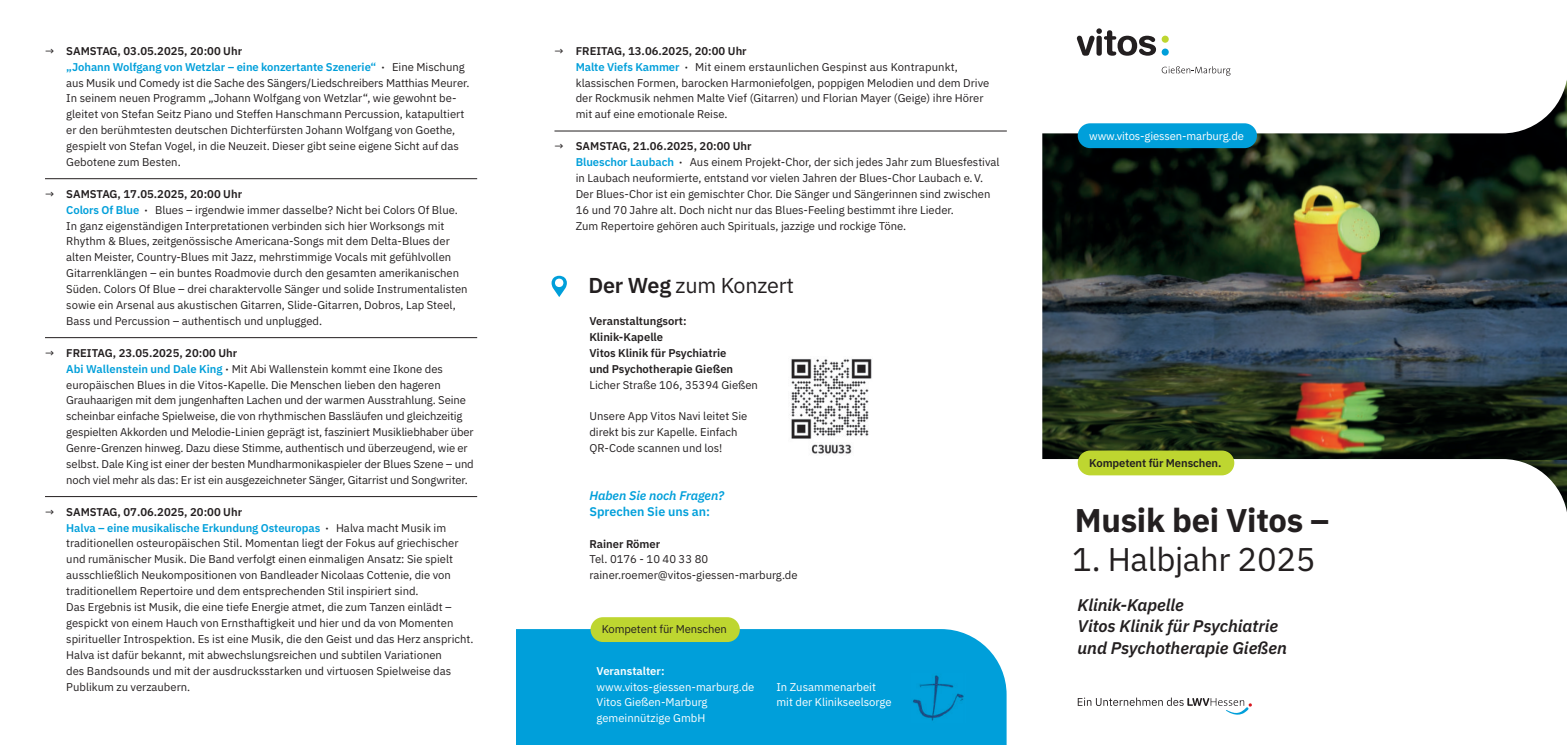
<style>
.page{position:relative;width:1567px;height:745px;background:#fff}
.page>*{position:absolute;margin:0;border:0;box-sizing:border-box;transform-origin:0 0}
.t1{font:700 32.75px "IBM Plex Sans";letter-spacing:-.01em;color:#231f20}
.t2{font:32.75px "IBM Plex Sans";letter-spacing:-.01em;color:#231f20}
.t3{font:21.5px "IBM Plex Sans";letter-spacing:-.01em;color:#231f20}
.t4{font:italic 600 16.88px/21.2px "IBM Plex Sans";color:#231f20}
.t5{font:italic 600 12.5px "IBM Plex Sans";color:#009fda}
.t6{font:600 12.5px "IBM Plex Sans";color:#009fda}
.t7{font:11.25px/15.9px "IBM Plex Sans";color:#231f20}
.t8{font:11.25px/15.9px "IBM Plex Sans";color:#fff}
.t9{font:600 11.25px/15.9px "IBM Plex Sans";color:#231f20}
.t10{font:600 11.25px "IBM Plex Sans";color:#fff}
.s1{font-weight:600}
.s2{font-weight:600;color:#009fda}
.s3{font-family:"The Sans B W3";font-weight:300;font-style:normal;font-size:10.62px;color:#fff}
</style>
<div class="page">
<svg style="left:551px;top:275px;width:16px;height:22px"></svg>
<div style="left:517px;top:628px;width:489px;height:116px;background:#009fda"></div>
<div style="left:590px;top:616px;width:149px;height:25px;background:#bed630;border-radius:12px"></div>
<img style="left:790px;top:358px;width:82px;height:96px">
<img style="left:911px;top:673px;width:53px;height:49px">
<img style="left:1042px;top:133px;width:524px;height:325px">
<hr style="left:45px;top:178px;width:432px;height:1px;background:#231f20">
<hr style="left:45px;top:337px;width:432px;height:1px;background:#231f20">
<hr style="left:45px;top:496px;width:432px;height:1px;background:#231f20">
<hr style="left:554px;top:131px;width:452px;height:1px;background:#231f20">
<svg style="left:1155px;top:35px;width:411px;height:98px"></svg>
<svg style="left:1042px;top:458px;width:524px;height:257px"></svg>
<svg style="left:1077px;top:697px;width:174px;height:17px"></svg>
<div style="left:1077px;top:123px;width:179px;height:25px;background:#009fda;border-radius:12px"></div>
<div style="left:1077px;top:450px;width:157px;height:25px;background:#bed630;border-radius:12px"></div>
<div style="left:1161px;top:36px;width:7px;height:7px;background:#bed630;border-radius:50%"></div>
<svg style="left:1161px;top:48px;width:7px;height:8px"></svg>
<svg style="left:1076px;top:28px;width:79px;height:28px"></svg>
<svg style="left:1161px;top:66px;width:69px;height:10px"></svg>
<svg style="left:1464px;top:35px;width:102px;height:53px"></svg>
<svg style="left:1461px;top:506px;width:105px;height:195px"></svg>
<p class="t7" style="left:66px;top:44px;width:404px;text-indent:-21px">→ <span class="s1">SAMSTAG, 03.05.2025, 20:00 Uhr<br></span><span class="s2">„Johann Wolfgang von Wetzlar – eine konzertante Szenerie“</span> <span class="s1">·</span> Eine Mischung aus Musik und Comedy ist die Sache des Sängers/Liedschreibers Matthias Meurer.<br>In seinem neuen Programm „Johann Wolfgang von Wetzlar“, wie gewohnt be&shy;gleitet von Stefan Seitz Piano und Steffen Hanschmann Percussion, katapultiert er den berühmtesten deutschen Dichterfürsten Johann Wolfgang von Goethe, gespielt von Stefan Vogel, in die Neuzeit. Dieser gibt seine eigene Sicht auf das Gebotene zum Besten.</p>
<p class="t7" style="left:66px;top:186px;width:403px;text-indent:-21px">→ <span class="s1">SAMSTAG, 17.05.2025, 20:00 Uhr<br></span><span class="s2">Colors Of Blue</span> <span class="s1">·</span> Blues – irgendwie immer dasselbe? Nicht bei Colors Of Blue.<br>In ganz eigenständigen Interpretationen verbinden sich hier Worksongs mit Rhythm &amp; Blues, zeitgenössische Americana-Songs mit dem Delta-Blues der alten Meister, Country-Blues mit Jazz, mehrstimmige Vocals mit gefühlvollen Gitarrenklängen – ein buntes Roadmovie durch den gesamten amerikanischen Süden. Colors Of Blue – drei charaktervolle Sänger und solide Instrumentalisten sowie ein Arsenal aus akustischen Gitarren, Slide-Gitarren, Dobros, Lap Steel, Bass und Percussion – authentisch und unplugged.</p>
<p class="t7" style="left:66px;top:345px;width:409px;text-indent:-21px">→ <span class="s1">FREITAG, 23.05.2025, 20:00 Uhr<br></span><span class="s2">Abi Wallenstein und Dale King</span> <span class="s1">·</span> Mit Abi Wallenstein kommt eine Ikone des europäischen Blues in die Vitos-Kapelle. Die Menschen lieben den hageren Grauhaarigen mit dem jungenhaften Lachen und der warmen Ausstrahlung. Seine scheinbar einfache Spielweise, die von rhythmischen Bassläufen und gleichzeitig gespielten Akkorden und Melodie-Linien geprägt ist, fasziniert Musikliebhaber über Genre-Grenzen hinweg. Dazu diese Stimme, authentisch und überzeugend, wie er selbst. Dale King ist einer der besten Mundharmonikaspieler der Blues Szene – und noch viel mehr als das: Er ist ein ausgezeichneter Sänger, Gitarrist und Songwriter.</p>
<p class="t7" style="left:66px;top:504px;width:409px;text-indent:-21px">→ <span class="s1">SAMSTAG, 07.06.2025, 20:00 Uhr<br></span><span class="s2">Halva – eine musikalische Erkundung Osteuropas</span> <span class="s1">·</span> Halva macht Musik im traditionellen osteuropäischen Stil. Momentan liegt der Fokus auf griechischer und rumänischer Musik. Die Band verfolgt einen einmaligen Ansatz: Sie spielt ausschließlich Neukompositionen von Bandleader Nicolaas Cottenie, die von traditionellem Repertoire und dem entsprechenden Stil inspiriert sind.<br>Das Ergebnis ist Musik, die eine tiefe Energie atmet, die zum Tanzen einlädt – gespickt von einem Hauch von Ernsthaftigkeit und hier und da von Momenten spiritueller Introspektion. Es ist eine Musik, die den Geist und das Herz anspricht.<br>Halva ist dafür bekannt, mit abwechslungsreichen und subtilen Variationen<br>des Bandsounds und mit der ausdrucksstarken und virtuosen Spielweise das Publikum zu verzaubern.</p>
<p class="t7" style="left:575px;top:44px;width:415px;text-indent:-21px">→ <span class="s1">FREITAG, 13.06.2025, 20:00 Uhr<br></span><span class="s2">Malte Viefs Kammer</span> <span class="s1">·</span> Mit einem erstaunlichen Gespinst aus Kontrapunkt, klassischen Formen, barocken Harmoniefolgen, poppigen Melodien und dem Drive der Rockmusik nehmen Malte Vief (Gitarren) und Florian Mayer (Geige) ihre Hörer mit auf eine emotionale Reise.</p>
<p class="t7" style="left:575px;top:139px;width:425px;text-indent:-21px">→ <span class="s1">SAMSTAG, 21.06.2025, 20:00 Uhr<br></span><span class="s2">Blueschor Laubach</span> <span class="s1">·</span> Aus einem Projekt-Chor, der sich jedes Jahr zum Bluesfestival in Laubach neuformierte, entstand vor vielen Jahren der Blues-Chor Laubach e. V.<br>Der Blues-Chor ist ein gemischter Chor. Die Sänger und Sängerinnen sind zwischen 16 und 70 Jahre alt. Doch nicht nur das Blues-Feeling bestimmt ihre Lieder.<br>Zum Repertoire gehören auch Spirituals, jazzige und rockige Töne.</p>
<h2 class="t3" style="left:588px;top:276px;width:207px"><span class="s1">Der Weg</span> zum Konzert</h2>
<p class="t9" style="left:589px;top:313px;width:145px">Veranstaltungsort:<br>Klinik-Kapelle<br>Vitos Klinik für Psychiatrie und Psychotherapie Gießen</p>
<p class="t7" style="left:589px;top:377px;width:170px">Licher Straße 106, 35394 Gießen</p>
<p class="t7" style="left:589px;top:409px;width:159px">Unsere App Vitos Navi leitet Sie direkt bis zur Kapelle. Einfach<br>QR-Code scannen und los!</p>
<p class="t5" style="left:589px;top:489px;width:136px">Haben Sie noch Fragen?</p>
<p class="t6" style="left:589px;top:505px;width:122px">Sprechen Sie uns an:</p>
<p class="t9" style="left:589px;top:536px;width:72px">Rainer Römer</p>
<p class="t7" style="left:589px;top:552px;width:210px">Tel. 0176 - 10 40 33 80 rainer.roemer@vitos-giessen-marburg.de</p>
<p class="t7" style="left:602px;top:622px;width:126px">Kompetent für Menschen</p>
<p class="t10" style="left:596px;top:665px;width:69px">Veranstalter:</p>
<p class="t8" style="left:596px;top:679px;width:159px">www.vitos-giessen-marburg.de<br>Vitos Gießen-Marburg gemeinnützige GmbH</p>
<p class="t8" style="left:776px;top:679px;width:117px">In Zusammenarbeit mit der Klinikseelsorge</p>
<p class="t8" style="left:1089px;top:128px;width:156px">www.vitos-giessen-marburg.de</p>
<p class="t9" style="left:1089px;top:455px;width:134px">Kompetent für Menschen.</p>
<h1 class="t1" style="left:1074px;top:501px;width:256px">Musik bei Vitos –</h1>
<h1 class="t2" style="left:1072px;top:545px;width:245px">1. Halbjahr 2025</h1>
<h3 class="t4" style="left:1077px;top:595px;width:320px">Klinik-Kapelle<br>Vitos Klinik für Psychiatrie<br>und Psychotherapie Gießen <span class="s3">Psychotherapie Gießen</span></h3>
</div>
